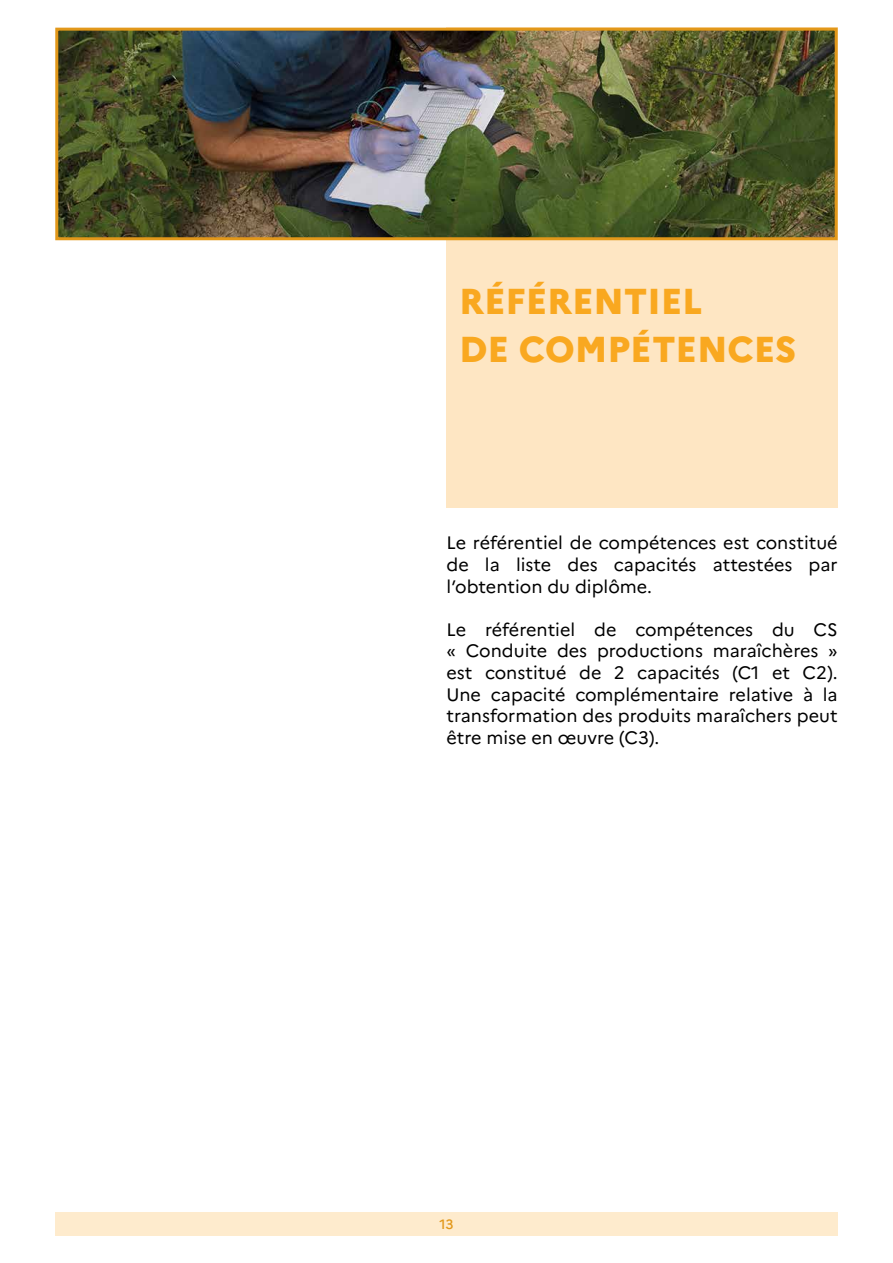
<style>
.page{position:relative;width:893px;height:1263px;background:#fff}
.page>*{position:absolute;margin:0;border:0;box-sizing:border-box;transform-origin:0 0}
.t1{font:800 36px "Marianne";color:#f9a820}
.t2{font:18px/21.6px "Marianne";color:#000;text-align:justify}
.t3{font:500 13.5px "Marianne";color:#e2981a}
</style>
<div class="page">
<div style="left:55px;top:1212px;width:783px;height:24px;background:#feebcd"></div>
<div style="left:446px;top:28px;width:392px;height:480px;background:#fee6c3"></div>
<img style="left:59px;top:32px;width:775px;height:204px">
<div style="left:55px;top:28px;width:783px;height:212px;border:3px solid #e2981a"></div>
<p class="t1" style="left:459px;top:279px;width:245px">RÉFÉRENTIEL</p>
<p class="t1" style="left:459px;top:327px;width:339px">DE COMPÉTENCES</p>
<p class="t2" style="left:446px;top:532px;width:393px">Le référentiel de compétences est constitué de la liste des capacités attestées par l’obtention du diplôme.</p>
<p class="t2" style="left:446px;top:618px;width:393px">Le référentiel de compétences du CS « Conduite des productions maraîchères » est constitué de 2 capacités (C1 et C2).<br>Une capacité complémentaire relative à la transformation des produits maraîchers peut être mise en œuvre (C3).</p>
<p class="t3" style="left:439px;top:1216px;width:16px">13</p>
</div>
